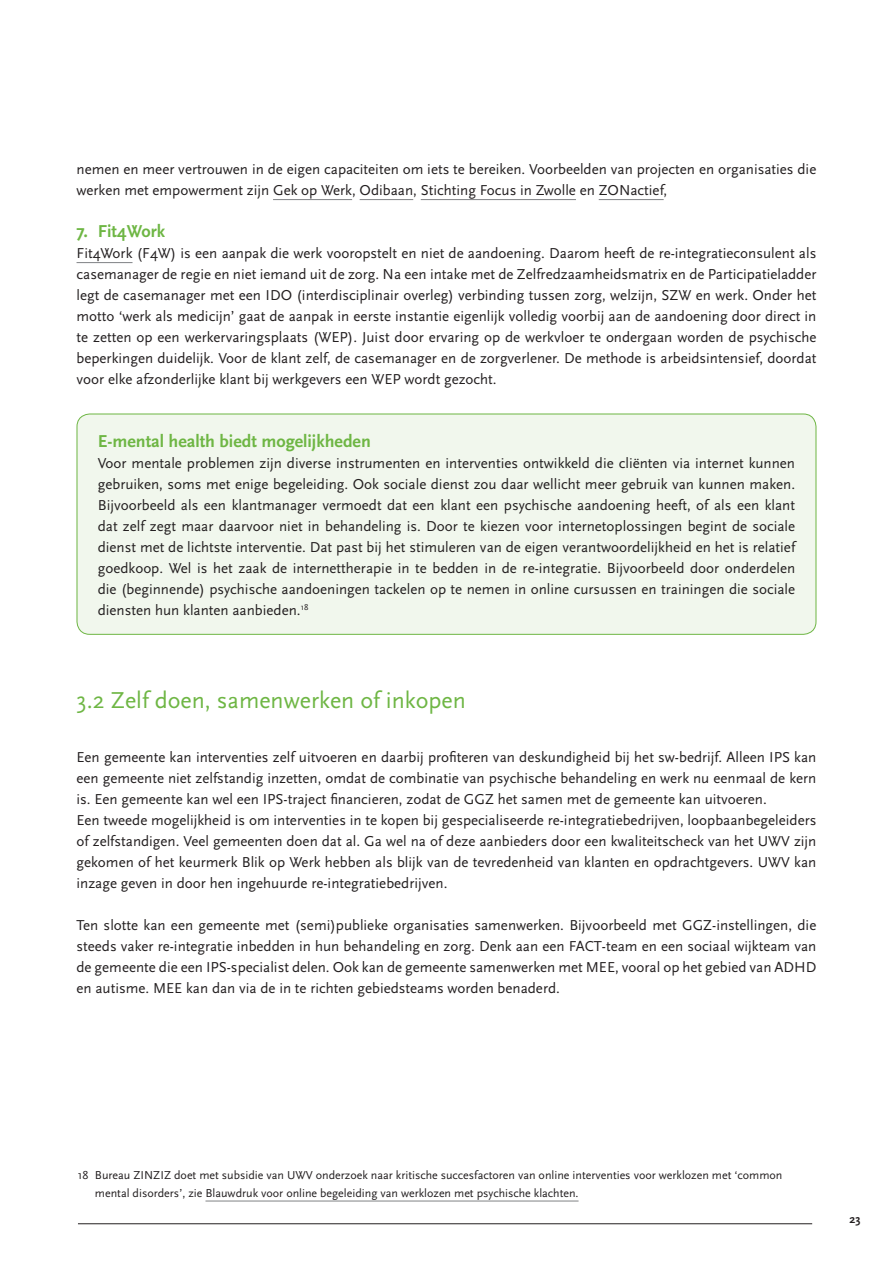
<style>
.page{position:relative;width:893px;height:1263px;background:#fff}
.page>*{position:absolute;margin:0;border:0;box-sizing:border-box;transform-origin:0 0}
.Paragraaf{font:24px "Scala Sans OT";color:#6eb644}
.Tussenkop{font:700 18px "Scala Sans OT";color:#6eb644}
.Body{font:15px/21px "Scala Sans OT";color:#231f20;text-align:justify}
.Voetnoot{font:12px/18px "Scala Sans OT";color:#231f20}
.t1{font:700 12px "Scala Sans OT";color:#231f20}
</style>
<div class="page">
<div style="left:77px;top:414px;width:739px;height:220px;background:#f1f7ed;border-radius:13px"></div>
<div style="left:77px;top:414px;width:739px;height:221px;border:1px solid #6eb644;border-radius:13px"></div>
<hr style="left:78px;top:1223px;width:734px;height:1px;background:#231f20">
<hr style="left:205px;top:1201px;width:374px;height:1px;background:#808285">
<hr style="left:273px;top:199px;width:79px;height:1px;background:#808285">
<hr style="left:360px;top:199px;width:53px;height:1px;background:#808285">
<hr style="left:421px;top:199px;width:155px;height:1px;background:#808285">
<hr style="left:599px;top:199px;width:65px;height:1px;background:#808285">
<hr style="left:77px;top:262px;width:56px;height:1px;background:#808285">
<p class="Body" style="left:77px;top:159px;width:741px">nemen en meer vertrouwen in de eigen capaciteiten om iets te bereiken. Voorbeelden van projecten en organisaties die werken met empowerment zijn Gek op Werk, Odibaan, Stichting Focus in Zwolle en ZONactief,</p>
<p class="Tussenkop" style="left:77px;top:221px;width:90px">7. Fit4Work</p>
<p class="Body" style="left:77px;top:243px;width:741px">Fit4Work (F4W) is een aanpak die werk vooropstelt en niet de aandoening. Daarom heeft de re-integratieconsulent als casemanager de regie en niet iemand uit de zorg. Na een intake met de Zelfredzaamheidsmatrix en de Participatieladder legt de casemanager met een IDO (interdisciplinair overleg) verbinding tussen zorg, welzijn, SZW en werk. Onder het motto ‘werk als medicijn’ gaat de aanpak in eerste instantie eigenlijk volledig voorbij aan de aandoening door direct in te zetten op een werkervaringsplaats (WEP). Juist door ervaring op de werkvloer te ondergaan worden de psychische beperkingen duidelijk. Voor de klant zelf, de casemanager en de zorgverlener. De methode is arbeidsintensief, doordat voor elke afzonderlijke klant bij werkgevers een WEP wordt gezocht.</p>
<p class="Tussenkop" style="left:98px;top:431px;width:275px">E-mental health biedt mogelijkheden</p>
<p class="Body" style="left:98px;top:453px;width:699px">Voor mentale problemen zijn diverse instrumenten en interventies ontwikkeld die cliënten via internet kunnen gebruiken, soms met enige begeleiding. Ook sociale dienst zou daar wellicht meer gebruik van kunnen maken.<br>Bijvoorbeeld als een klantmanager vermoedt dat een klant een psychische aandoening heeft, of als een klant dat zelf zegt maar daarvoor niet in behandeling is. Door te kiezen voor internetoplossingen begint de sociale dienst met de lichtste interventie. Dat past bij het stimuleren van de eigen verantwoordelijkheid en het is relatief goedkoop. Wel is het zaak de internettherapie in te bedden in de re-integratie. Bijvoorbeeld door onderdelen die (beginnende) psychische aandoeningen tackelen op te nemen in online cursussen en trainingen die sociale diensten hun klanten aanbieden.<sup>18</sup></p>
<p class="Paragraaf" style="left:77px;top:687px;width:391px">3.2 Zelf doen, samenwerken of inkopen</p>
<p class="Body" style="left:77px;top:747px;width:741px">Een gemeente kan interventies zelf uitvoeren en daarbij profiteren van deskundigheid bij het sw-bedrijf. Alleen IPS kan een gemeente niet zelfstandig inzetten, omdat de combinatie van psychische behandeling en werk nu eenmaal de kern is. Een gemeente kan wel een IPS-traject financieren, zodat de GGZ het samen met de gemeente kan uitvoeren.</p>
<p class="Body" style="left:77px;top:810px;width:741px">Een tweede mogelijkheid is om interventies in te kopen bij gespecialiseerde re-integratiebedrijven, loopbaanbegeleiders of zelfstandigen. Veel gemeenten doen dat al. Ga wel na of deze aanbieders door een kwaliteitscheck van het UWV zijn gekomen of het keurmerk Blik op Werk hebben als blijk van de tevredenheid van klanten en opdrachtgevers. UWV kan inzage geven in door hen ingehuurde re-integratiebedrijven.</p>
<p class="Body" style="left:77px;top:915px;width:741px">Ten slotte kan een gemeente met (semi)publieke organisaties samenwerken. Bijvoorbeeld met GGZ-instellingen, die steeds vaker re-integratie inbedden in hun behandeling en zorg. Denk aan een FACT-team en een sociaal wijkteam van de gemeente die een IPS-specialist delen. Ook kan de gemeente samenwerken met MEE, vooral op het gebied van ADHD en autisme. MEE kan dan via de in te richten gebiedsteams worden benaderd.</p>
<p class="Voetnoot" style="left:95px;top:1166px;width:689px;text-indent:-17px">18 Bureau ZINZIZ doet met subsidie van UWV onderzoek naar kritische succesfactoren van online interventies voor werklozen met ‘common mental disorders’, zie Blauwdruk voor online begeleiding van werklozen met psychische klachten.</p>
<p class="t1" style="left:849px;top:1213px;width:13px">23</p>
</div>
